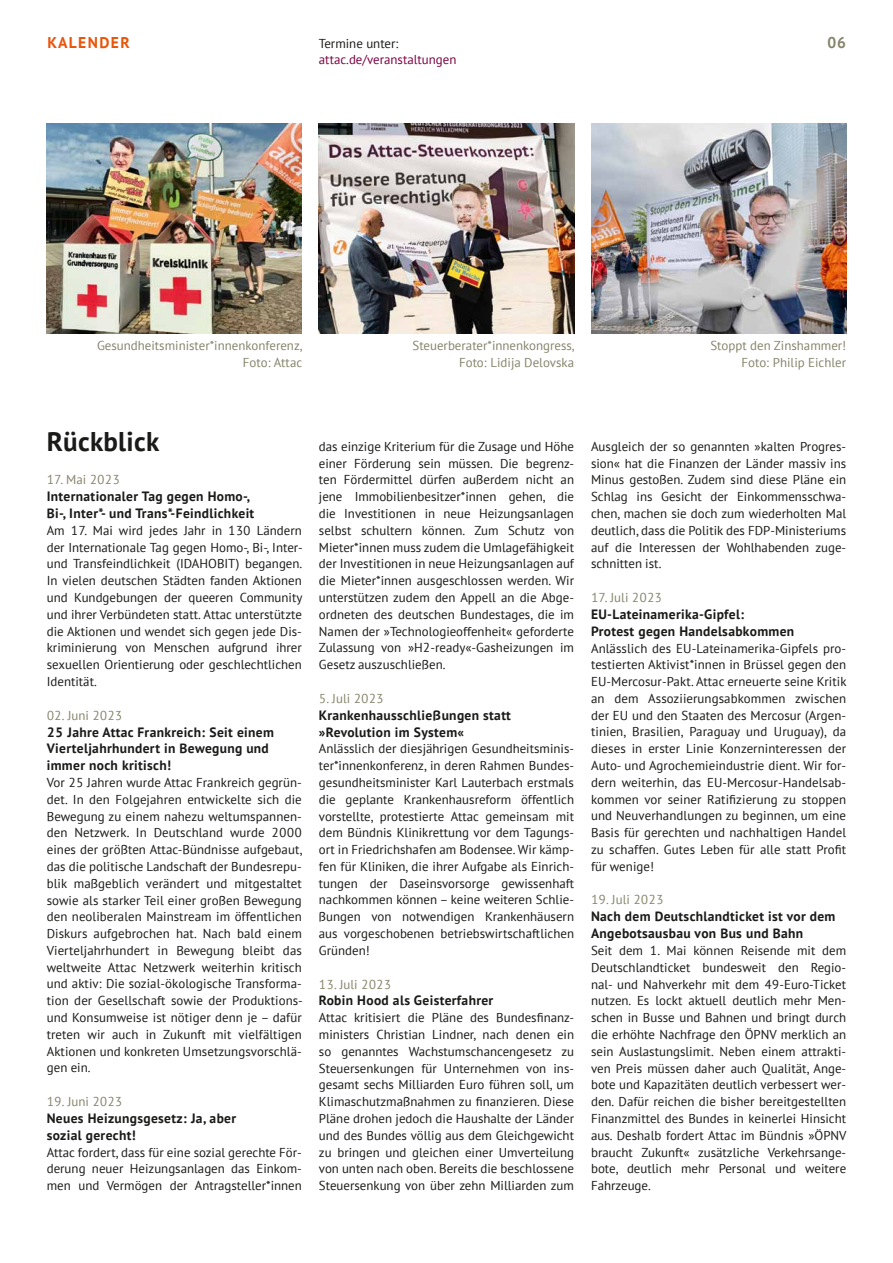
<style>
.page{position:relative;width:893px;height:1263px;background:#fff}
.page>*{position:absolute;margin:0;border:0;box-sizing:border-box;transform-origin:0 0}
.t1{font:27px "Attac Serifenlos Bold";letter-spacing:.01em;color:#1a1a18}
.t2{font:15.6px "Attac Serifenlos Bold";color:#ea5408}
.t3{font:15.6px "Attac Serifenlos Bold";color:#86846b}
.t4{font:13.5px/16.8px "Attac Serifenlos Bold";letter-spacing:.025em;color:#1a1a18}
.t5{font:12.9px/16.8px "Attac Serifenlos Regular";color:#1a1a18;text-align:justify}
.t6{font:12.9px/16.8px "Attac Serifenlos Regular";color:#86846b;text-align:right}
.t7{font:12.9px "Attac Serifenlos Regular";color:#7b0040}
</style>
<div class="page">
<img style="left:319px;top:123px;width:255px;height:210px">
<img style="left:47px;top:123px;width:255px;height:210px">
<img style="left:591px;top:123px;width:255px;height:210px">
<p class="t2" style="left:47px;top:32px;width:21px">Kale</p>
<p class="t2" style="left:88px;top:32px;width:34px">nder</p>
<p class="t3" style="left:827px;top:32px;width:21px">06</p>
<p class="t5" style="left:319px;top:34px;width:81px">Termine unter:</p>
<p class="t7" style="left:319px;top:52px;width:139px">attac.de/veranstaltungen</p>
<p class="t6" style="left:97px;top:337px;width:207px">Gesundheitsminister*innenkonferenz,<br>Foto: Attac</p>
<p class="t6" style="left:412px;top:337px;width:163px">Steuerberater*innenkongress,<br>Foto: Lidija Delovska</p>
<p class="t6" style="left:710px;top:337px;width:137px">Stoppt den Zinshammer!<br>Foto: Philip Eichler</p>
<h1 class="t1" style="left:47px;top:423px;width:114px">Rückblick</h1>
<p class="t6" style="left:47px;top:471px;width:75px">17. Mai 2023</p>
<p class="t4" style="left:47px;top:488px;width:209px">Internationaler Tag gegen Homo-,<br>Bi-, Inter*- und Trans*-Feindlichkeit</p>
<p class="t5" style="left:47px;top:522px;width:258px">Am 17. Mai wird jedes Jahr in 130 Ländern der Internationale Tag gegen Homo-, Bi-, Inter&shy;und Transfeindlichkeit (IDAHOBIT) begangen.<br>In vielen deutschen Städten fanden Aktionen und Kundgebungen der queeren Community und ihrer Verbündeten statt. Attac unterstützte die Aktionen und wendet sich gegen jede Dis&shy;kriminierung von Menschen aufgrund ihrer sexuellen Orientierung oder geschlechtlichen Identität.</p>
<p class="t6" style="left:47px;top:706px;width:77px">02. Juni 2023</p>
<p class="t4" style="left:47px;top:723px;width:229px">25 Jahre Attac Frankreich: Seit einem<br>Vierteljahrhundert in Bewegung und immer noch kritisch!</p>
<p class="t5" style="left:47px;top:774px;width:258px">Vor 25 Jahren wurde Attac Frankreich gegrün&shy;det. In den Folgejahren entwickelte sich die Bewegung zu einem nahezu weltumspannen&shy;den Netzwerk. In Deutschland wurde 2000 eines der größten Attac-Bündnisse aufgebaut, das die politische Landschaft der Bundesrepu&shy;blik maßgeblich verändert und mitgestaltet sowie als starker Teil einer großen Bewegung den neoliberalen Mainstream im öffentlichen Diskurs aufgebrochen hat. Nach bald einem Vierteljahrhundert in Bewegung bleibt das weltweite Attac Netzwerk weiterhin kritisch und aktiv: Die sozial-ökologische Transforma&shy;tion der Gesellschaft sowie der Produktions&shy;und Konsumweise ist nötiger denn je – dafür treten wir auch in Zukunft mit vielfältigen Aktionen und konkreten Umsetzungsvorschlä&shy;gen ein.</p>
<p class="t6" style="left:47px;top:1093px;width:77px">19. Juni 2023</p>
<p class="t4" style="left:47px;top:1109px;width:191px">Neues Heizungsgesetz: Ja, aber sozial gerecht!</p>
<p class="t5" style="left:47px;top:1143px;width:257px">Attac fordert, dass für eine sozial gerechte För&shy;derung neuer Heizungsanlagen das Einkom&shy;men und Vermögen der Antragsteller*innen</p>
<p class="t5" style="left:319px;top:438px;width:257px">das einzige Kriterium für die Zusage und Höhe einer Förderung sein müssen. Die begrenz&shy;ten Fördermittel dürfen außerdem nicht an jene Immobilienbesitzer*innen gehen, die die Investitionen in neue Heizungsanlagen selbst schultern können. Zum Schutz von Mieter*innen muss zudem die Umlagefähigkeit der Investitionen in neue Heizungsanlagen auf die Mieter*innen ausgeschlossen werden. Wir unterstützen zudem den Appell an die Abge&shy;ordneten des deutschen Bundestages, die im Namen der »Technologieoffenheit« geforderte Zulassung von »H2-ready«-Gasheizungen im Gesetz auszuschließen.</p>
<p class="t6" style="left:319px;top:690px;width:66px">5. Juli 2023</p>
<p class="t4" style="left:319px;top:706px;width:194px">Krankenhausschließungen statt »Revolution im System«</p>
<p class="t5" style="left:319px;top:740px;width:257px">Anlässlich der diesjährigen Gesundheitsminis&shy;ter*innenkonferenz, in deren Rahmen Bundes&shy;gesundheitsminister Karl Lauterbach erstmals die geplante Krankenhausreform öffentlich vorstellte, protestierte Attac gemeinsam mit dem Bündnis Klinikrettung vor dem Tagungs&shy;ort in Friedrichshafen am Bodensee. Wir kämp&shy;fen für Kliniken, die ihrer Aufgabe als Einrich&shy;tungen der Daseinsvorsorge gewissenhaft nachkommen können – keine weiteren Schlie&shy;ßungen von notwendigen Krankenhäusern aus vorgeschobenen betriebswirtschaftlichen Gründen!</p>
<p class="t6" style="left:319px;top:975px;width:74px">13. Juli 2023</p>
<p class="t4" style="left:319px;top:992px;width:176px">Robin Hood als Geisterfahrer</p>
<p class="t5" style="left:319px;top:1009px;width:257px">Attac kritisiert die Pläne des Bundesfinanz&shy;ministers Christian Lindner, nach denen ein so genanntes Wachstumschancengesetz zu Steuersenkungen für Unternehmen von ins&shy;gesamt sechs Milliarden Euro führen soll, um Klimaschutzmaßnahmen zu finanzieren. Diese Pläne drohen jedoch die Haushalte der Länder und des Bundes völlig aus dem Gleichgewicht zu bringen und gleichen einer Umverteilung von unten nach oben. Bereits die beschlossene Steuersenkung von über zehn Milliarden zum</p>
<p class="t5" style="left:591px;top:438px;width:257px">Ausgleich der so genannten »kalten Progres&shy;sion« hat die Finanzen der Länder massiv ins Minus gestoßen. Zudem sind diese Pläne ein Schlag ins Gesicht der Einkommensschwa&shy;chen, machen sie doch zum wiederholten Mal deutlich, dass die Politik des FDP-Ministeriums auf die Interessen der Wohlhabenden zuge&shy;schnitten ist.</p>
<p class="t6" style="left:591px;top:589px;width:73px">17. Juli 2023</p>
<p class="t4" style="left:591px;top:605px;width:205px">EU-Lateinamerika-Gipfel:<br>Protest gegen Handelsabkommen</p>
<p class="t5" style="left:591px;top:639px;width:257px">Anlässlich des EU-Lateinamerika-Gipfels pro&shy;testierten Aktivist*innen in Brüssel gegen den EU-Mercosur-Pakt. Attac erneuerte seine Kritik an dem Assoziierungsabkommen zwischen der EU und den Staaten des Mercosur (Argen&shy;tinien, Brasilien, Paraguay und Uruguay), da dieses in erster Linie Konzerninteressen der Auto- und Agrochemieindustrie dient. Wir for&shy;dern weiterhin, das EU-Mercosur-Handelsab&shy;kommen vor seiner Ratifizierung zu stoppen und Neuverhandlungen zu beginnen, um eine Basis für gerechten und nachhaltigen Handel zu schaffen. Gutes Leben für alle statt Profit für wenige!</p>
<p class="t6" style="left:591px;top:891px;width:74px">19. Juli 2023</p>
<p class="t4" style="left:591px;top:908px;width:246px">Nach dem Deutschlandticket ist vor dem<br>Angebotsausbau von Bus und Bahn</p>
<p class="t5" style="left:591px;top:942px;width:257px">Seit dem 1. Mai können Reisende mit dem Deutschlandticket bundesweit den Regio&shy;nal- und Nahverkehr mit dem 49-Euro-Ticket nutzen. Es lockt aktuell deutlich mehr Men&shy;schen in Busse und Bahnen und bringt durch die erhöhte Nachfrage den ÖPNV merklich an sein Auslastungslimit. Neben einem attrakti&shy;ven Preis müssen daher auch Qualität, Ange&shy;bote und Kapazitäten deutlich verbessert wer&shy;den. Dafür reichen die bisher bereitgestellten Finanzmittel des Bundes in keinerlei Hinsicht aus. Deshalb fordert Attac im Bündnis »ÖPNV braucht Zukunft« zusätzliche Verkehrsange&shy;bote, deutlich mehr Personal und weitere Fahrzeuge.</p>
</div>
